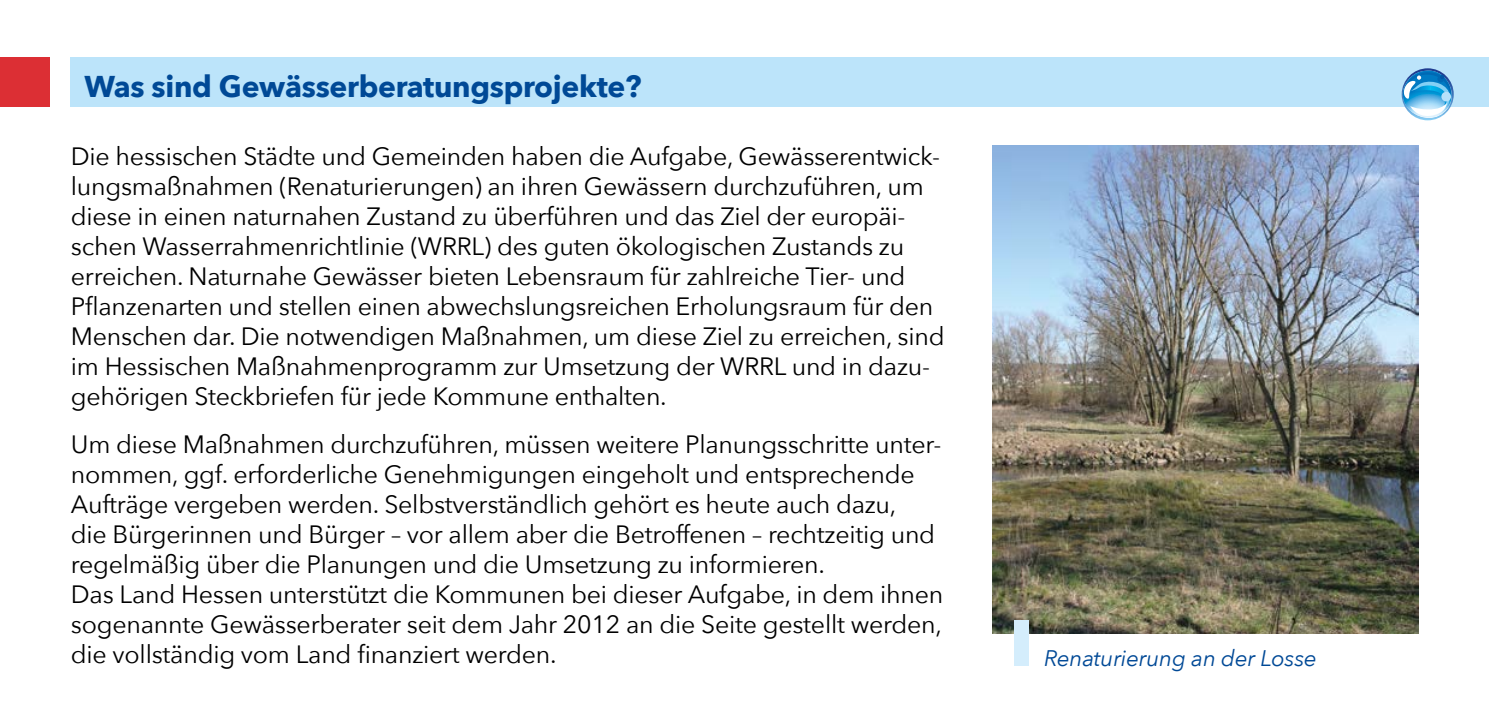
<style>
.page{position:relative;width:1489px;height:702px;background:#fff}
.page>*{position:absolute;margin:0;border:0;box-sizing:border-box;transform-origin:0 0}
.t1{font:700 30px "Avenir Next";letter-spacing:-.01em;color:#004996}
.t2{font:25px/30px "Avenir Next";letter-spacing:-.01em;color:#000}
.t3{font:italic 22.5px "Avenir Next";letter-spacing:-.01em;color:#004996}
</style>
<div class="page">
<img style="left:992px;top:146px;width:425px;height:487px">
<div style="left:1013px;top:620px;width:15px;height:46px;background:#d4edfc"></div>
<div style="left:0;top:57px;width:50px;height:49px;background:#dc2f34"></div>
<div style="left:70px;top:57px;width:1418px;height:49px;background:#bce4fa"></div>
<svg style="left:1401px;top:68px;width:57px;height:53px"></svg>
<h1 class="t1" style="left:84px;top:60px;width:558px">Was sind Gewässerberatungsprojekte?</h1>
<p class="t2" style="left:71px;top:140px;width:875px">Die hessischen Städte und Gemeinden haben die Aufgabe, Gewässerentwick&shy;lungsmaßnahmen (Renaturierungen) an ihren Gewässern durchzuführen, um diese in einen naturnahen Zustand zu überführen und das Ziel der europäi&shy;schen Wasserrahmenrichtlinie (WRRL) des guten ökologischen Zustands zu erreichen. Naturnahe Gewässer bieten Lebensraum für zahlreiche Tier- und Pflanzenarten und stellen einen abwechslungsreichen Erholungsraum für den Menschen dar. Die notwendigen Maßnahmen, um diese Ziel zu erreichen, sind im Hessischen Maßnahmenprogramm zur Umsetzung der WRRL und in dazu&shy;gehörigen Steckbriefen für jede Kommune enthalten.</p>
<p class="t2" style="left:71px;top:428px;width:874px">Um diese Maßnahmen durchzuführen, müssen weitere Planungsschritte unter&shy;nommen, ggf. erforderliche Genehmigungen eingeholt und entsprechende Aufträge vergeben werden. Selbstverständlich gehört es heute auch dazu,<br>die Bürgerinnen und Bürger – vor allem aber die Betroffenen – rechtzeitig und regelmäßig über die Planungen und die Umsetzung zu informieren.<br>Das Land Hessen unterstützt die Kommunen bei dieser Aufgabe, in dem ihnen sogenannte Gewässerberater seit dem Jahr 2012 an die Seite gestellt werden, die vollständig vom Land finanziert werden.</p>
<p class="t3" style="left:1044px;top:639px;width:274px">Renaturierung an der Losse</p>
</div>
